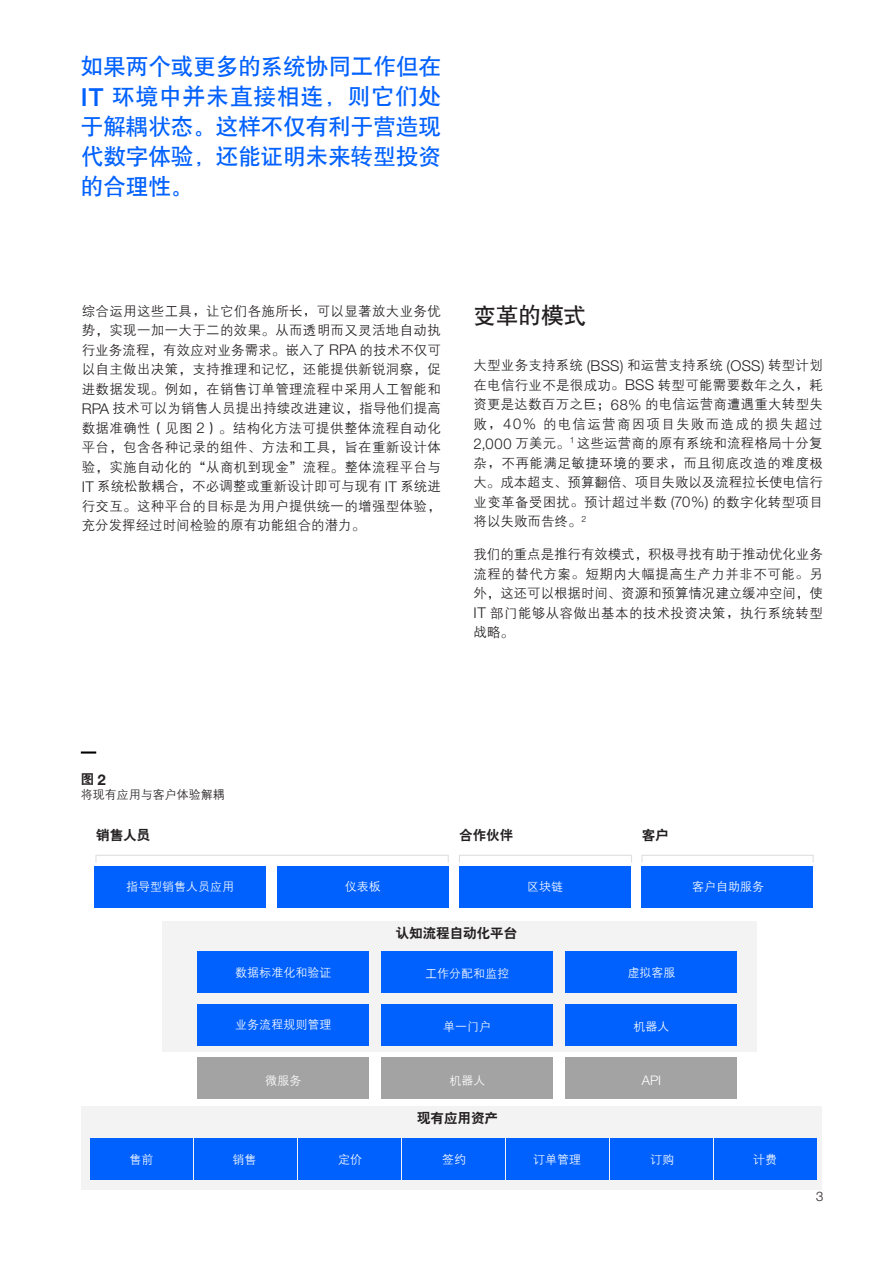
<style>
.page{position:relative;width:893px;height:1262px;background:#fff}
.page>*{position:absolute;margin:0;border:0;box-sizing:border-box;transform-origin:0 0}
.Head_1__15_15{font:22.5px/30px "H Yb 1 gj";color:#0061ff;text-align:justify}
.Head_1__15_15-2{font:22.5px "H Yb 1 gj";color:#231f20}
.Body_Light__8_5_13{font:13.5px/19.5px "H Yg 2 gj";letter-spacing:.01em;color:#231f20;text-align:justify}
.Head_2__8_5_13{font:13.5px "H Yb 2 gj";color:#231f20}
.Exhibit_Head{font:13.5px "H Yb 2 gj";color:#231f20}
.Body_Light__8_5_13-2{font:300 13.2px "Helv Neuefor IBM";color:#fff}
.Body_Light__8_5_13-3{font:300 13.2px "Helv Neuefor IBM";color:#231f20}
.Body_Light__8_5_13-4{font:12px "H Yg 2 gj";color:#fff}
.Exhibit_Body_Janson{font:12px "H Yg 2 gj";color:#231f20}
.s1{font-family:"Helvetica Neue LT";font-weight:500;font-size:24.75px}
.s2{font-family:"FZZDXJW GB1 0"}
.s3{font-family:"Helv Neuefor IBM";font-weight:300;font-size:14.85px}
.s4{font-family:"Helv Neue Boldfor IBM";font-size:14.85px}
</style>
<div class="page">
<div style="left:162px;top:920px;width:594px;height:131px;background:#f3f3f3"></div>
<div style="left:81px;top:1106px;width:740px;height:84px;background:#f3f3f3"></div>
<div style="left:197px;top:951px;width:172px;height:41px;background:#0061ff"></div>
<div style="left:381px;top:951px;width:172px;height:41px;background:#0061ff"></div>
<div style="left:565px;top:951px;width:172px;height:41px;background:#0061ff"></div>
<div style="left:197px;top:1003px;width:172px;height:42px;background:#0061ff"></div>
<div style="left:381px;top:1003px;width:172px;height:42px;background:#0061ff"></div>
<div style="left:565px;top:1003px;width:172px;height:42px;background:#0061ff"></div>
<div style="left:197px;top:1057px;width:172px;height:42px;background:#a3a3a3"></div>
<div style="left:381px;top:1057px;width:172px;height:42px;background:#a3a3a3"></div>
<div style="left:565px;top:1057px;width:172px;height:42px;background:#a3a3a3"></div>
<div style="left:91px;top:1138px;width:102px;height:42px;background:#0061ff"></div>
<div style="left:194px;top:1138px;width:102px;height:42px;background:#0061ff"></div>
<div style="left:298px;top:1138px;width:102px;height:42px;background:#0061ff"></div>
<div style="left:402px;top:1138px;width:102px;height:42px;background:#0061ff"></div>
<div style="left:506px;top:1138px;width:102px;height:42px;background:#0061ff"></div>
<div style="left:610px;top:1138px;width:102px;height:42px;background:#0061ff"></div>
<svg style="left:81px;top:751px;width:15px;height:2px"></svg>
<div style="left:96px;top:855px;width:352px;height:8px;border:1px solid #dcdcdc"></div>
<div style="left:94px;top:866px;width:172px;height:41px;background:#0061ff"></div>
<div style="left:459px;top:866px;width:171px;height:41px;background:#0061ff"></div>
<div style="left:459px;top:855px;width:173px;height:8px;border:1px solid #dcdcdc"></div>
<div style="left:641px;top:866px;width:172px;height:41px;background:#0061ff"></div>
<div style="left:641px;top:855px;width:172px;height:8px;border:1px solid #dcdcdc"></div>
<div style="left:714px;top:1138px;width:102px;height:42px;background:#0061ff"></div>
<div style="left:277px;top:866px;width:171px;height:41px;background:#0061ff"></div>
<p class="Head_1__15_15" style="left:81px;top:51px;width:362px">如果两个或更多的系统协同工作但在<span class="s1">IT</span> 环境中并未直接相连，则它们处于解耦状态。这样不仅有利于营造现代数字体验，还能证明未来转型投资的合理性。</p>
<p class="Body_Light__8_5_13" style="left:82px;top:301px;width:361px">综合运用这些工具<span class="s2">，</span>让它们各施所长<span class="s2">，</span>可以显著放大业务优势<span class="s2">，</span>实现一加一大于二的效果<span class="s2">。</span>从而透明而又灵活地自动执行业务流程<span class="s2">，</span>有效应对业务需求<span class="s2">。</span>嵌入了 <span class="s3">RPA</span> 的技术不仅可以自主做出决策<span class="s2">，</span>支持推理和记忆<span class="s2">，</span>还能提供新锐洞察<span class="s2">，</span>促进数据发现<span class="s2">。</span>例如<span class="s2">，</span>在销售订单管理流程中采用人工智能和<span class="s3">RPA</span> 技术可以为销售人员提出持续改进建议<span class="s2">，</span>指导他们提高数据准确性<span class="s2">（</span>见图 <span class="s3">2</span><span class="s2">）。</span>结构化方法可提供整体流程自动化平台<span class="s2">，</span>包含各种记录的组件<span class="s2">、</span>方法和工具<span class="s2">，</span>旨在重新设计体验<span class="s2">，</span>实施自动化的<span class="s2">“</span>从商机到现金<span class="s2">”</span>流程<span class="s2">。</span>整体流程平台与<span class="s3">IT</span> 系统松散耦合<span class="s2">，</span>不必调整或重新设计即可与现有 <span class="s3">IT</span> 系统进行交互<span class="s2">。</span>这种平台的目标是为用户提供统一的增强型体验<span class="s2">，</span>充分发挥经过时间检验的原有功能组合的潜力<span class="s2">。</span></p>
<p class="Head_1__15_15-2" style="left:473px;top:304px;width:114px">变革的模式</p>
<p class="Body_Light__8_5_13" style="left:473px;top:355px;width:351px">大型业务支持系统 <span class="s3">(BSS)</span> 和运营支持系统 <span class="s3">(OSS)</span> 转型计划在电信行业不是很成功<span class="s2">。</span><span class="s3">BSS</span> 转型可能需要数年之久<span class="s2">，</span>耗资更是达数百万之巨<span class="s2">；</span><span class="s3">68%</span> 的电信运营商遭遇重大转型失败<span class="s2">，</span><span class="s3">40%</span> 的电信运营商因项目失败而造成的损失超过<span class="s3">2,000</span> 万美元<span class="s2">。</span><sup>1</sup> 这些运营商的原有系统和流程格局十分复杂<span class="s2">，</span>不再能满足敏捷环境的要求<span class="s2">，</span>而且彻底改造的难度极大<span class="s2">。</span>成本超支<span class="s2">、</span>预算翻倍<span class="s2">、</span>项目失败以及流程拉长使电信行业变革备受困扰<span class="s2">。</span>预计超过半数 <span class="s3">(70%)</span> 的数字化转型项目将以失败而告终<span class="s2">。</span><sup>2</sup></p>
<p class="Body_Light__8_5_13" style="left:473px;top:544px;width:351px">我们的重点是推行有效模式<span class="s2">，</span>积极寻找有助于推动优化业务流程的替代方案<span class="s2">。</span>短期内大幅提高生产力并非不可能<span class="s2">。</span>另外<span class="s2">，</span>这还可以根据时间<span class="s2">、</span>资源和预算情况建立缓冲空间<span class="s2">，</span>使<span class="s3">IT</span> 部门能够从容做出基本的技术投资决策<span class="s2">，</span>执行系统转型战略<span class="s2">。</span></p>
<p class="Exhibit_Head" style="left:81px;top:772px;width:27px">图 <span class="s4">2</span></p>
<p class="Exhibit_Body_Janson" style="left:81px;top:788px;width:145px">将现有应用与客户体验解耦</p>
<p class="Head_2__8_5_13" style="left:96px;top:828px;width:55px">销售人员</p>
<p class="Head_2__8_5_13" style="left:459px;top:828px;width:55px">合作伙伴</p>
<p class="Head_2__8_5_13" style="left:641px;top:828px;width:28px">客户</p>
<p class="Body_Light__8_5_13-4" style="left:344px;top:880px;width:37px">仪表板</p>
<p class="Body_Light__8_5_13-4" style="left:126px;top:880px;width:110px">指导型销售人员应用</p>
<p class="Body_Light__8_5_13-4" style="left:527px;top:880px;width:37px">区块链</p>
<p class="Body_Light__8_5_13-4" style="left:692px;top:880px;width:73px">客户自助服务</p>
<p class="Body_Light__8_5_13-4" style="left:130px;top:1153px;width:25px">售前</p>
<p class="Head_2__8_5_13" style="left:396px;top:925px;width:123px">认知流程自动化平台</p>
<p class="Body_Light__8_5_13-4" style="left:235px;top:966px;width:97px">数据标准化和验证</p>
<p class="Body_Light__8_5_13-4" style="left:425px;top:967px;width:85px">工作分配和监控</p>
<p class="Body_Light__8_5_13-4" style="left:627px;top:966px;width:49px">虚拟客服</p>
<p class="Body_Light__8_5_13-4" style="left:235px;top:1018px;width:97px">业务流程规则管理</p>
<p class="Body_Light__8_5_13-4" style="left:443px;top:1020px;width:49px">单一门户</p>
<p class="Body_Light__8_5_13-4" style="left:633px;top:1020px;width:37px">机器人</p>
<p class="Body_Light__8_5_13-4" style="left:265px;top:1074px;width:37px">微服务</p>
<p class="Body_Light__8_5_13-4" style="left:449px;top:1074px;width:37px">机器人</p>
<p class="Head_2__8_5_13" style="left:417px;top:1111px;width:82px">现有应用资产</p>
<p class="Body_Light__8_5_13-2" style="left:641px;top:1072px;width:21px">API</p>
<p class="Body_Light__8_5_13-4" style="left:233px;top:1153px;width:25px">销售</p>
<p class="Body_Light__8_5_13-4" style="left:338px;top:1153px;width:25px">定价</p>
<p class="Body_Light__8_5_13-4" style="left:442px;top:1153px;width:25px">签约</p>
<p class="Body_Light__8_5_13-4" style="left:533px;top:1153px;width:49px">订单管理</p>
<p class="Body_Light__8_5_13-4" style="left:650px;top:1153px;width:25px">订购</p>
<p class="Body_Light__8_5_13-4" style="left:753px;top:1153px;width:25px">计费</p>
<p class="Body_Light__8_5_13-3" style="left:815px;top:1188px;width:9px">3</p>
</div>
